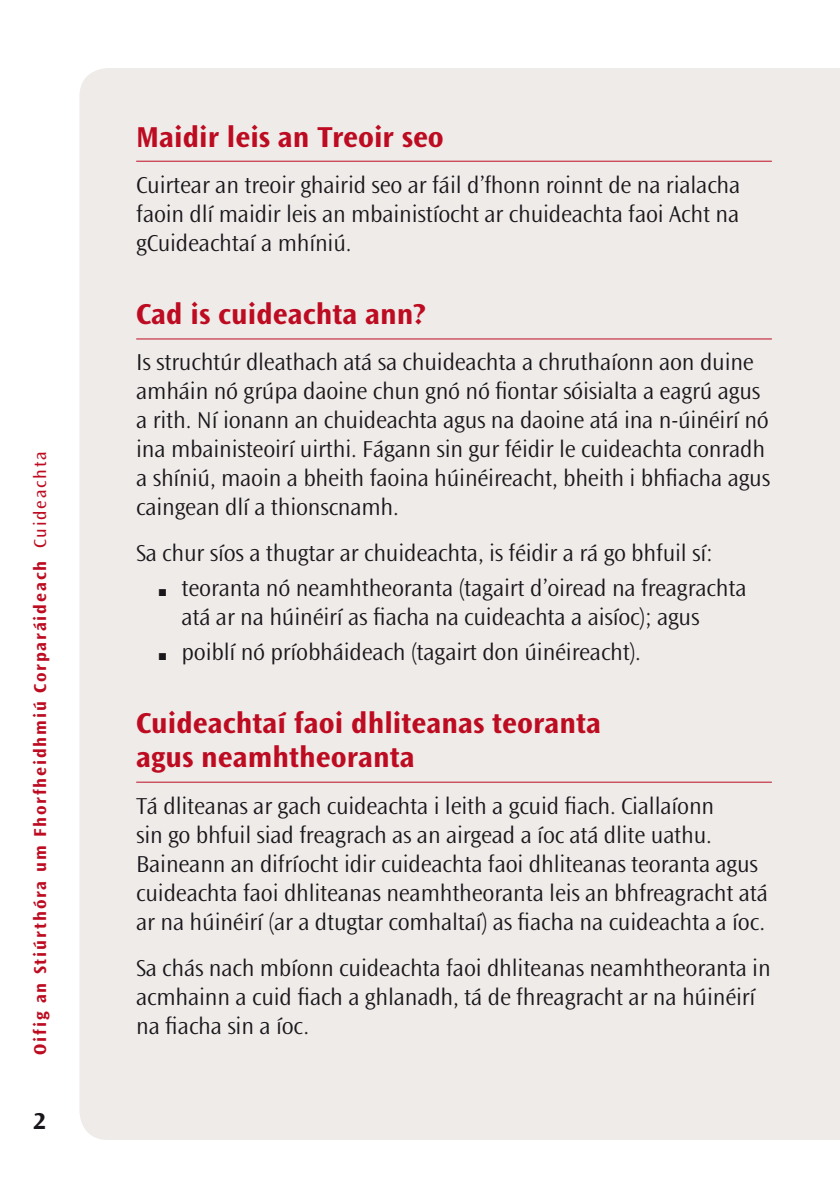
<style>
.page{position:relative;width:840px;height:1191px;background:#fff}
.page>*{position:absolute;margin:0;border:0;box-sizing:border-box;transform-origin:0 0}
.Head_0{font:700 30px/34px "Ocean Sans Std";color:#bd0c21}
.Bodytext__3{font:300 24px/29px "Ocean Sans Std";letter-spacing:-.01em;color:#1a171c}
.Bodytext__1{font:300 24px "Ocean Sans Std";letter-spacing:-.01em;color:#1a171c}
.Folio{font:700 24px "Ocean Sans Std";color:#1a171c}
.t1{font:700 18px "Ocean Sans Std";letter-spacing:.1em;color:#bd0c21}
.s1{font-weight:400}
</style>
<div class="page">
<svg style="left:839px;top:68px;width:1px;height:1072px"></svg>
<div style="left:79px;top:68px;width:760px;height:1072px;background:#eeebe9"></div>
<hr style="left:136px;top:161px;width:635px;height:1px;background:#bd0c21">
<hr style="left:136px;top:338px;width:635px;height:1px;background:#bd0c21">
<hr style="left:136px;top:781px;width:635px;height:1px;background:#bd0c21">
<p class="t1" style="left:30px;top:1054px;width:605px;rotate:-90deg">Oifig an Stiúrthóra um Fhorfheidhmiú Corparáideach <span class="s1">Cuideachta</span></p>
<p class="Folio" style="left:33px;top:1107px;width:14px">2</p>
<p class="Head_0" style="left:136px;top:120px;width:309px">Maidir leis an Treoir seo</p>
<p class="Bodytext__3" style="left:136px;top:170px;width:605px;text-align:justify">Cuirtear an treoir ghairid seo ar fáil d’fhonn roinnt de na rialacha faoin dlí maidir leis an mbainistíocht ar chuideachta faoi Acht na gCuideachtaí a mhíniú.</p>
<p class="Head_0" style="left:136px;top:298px;width:291px">Cad is cuideachta ann?</p>
<p class="Bodytext__3" style="left:136px;top:348px;width:635px">Is struchtúr dleathach atá sa chuideachta a chruthaíonn aon duine amháin nó grúpa daoine chun gnó nó fiontar sóisialta a eagrú agus a rith. Ní ionann an chuideachta agus na daoine atá ina n-úinéirí nó ina mbainisteoirí uirthi. Fágann sin gur féidir le cuideachta conradh a shíniú, maoin a bheith faoina húinéireacht, bheith i bhfiacha agus caingean dlí a thionscnamh.</p>
<p class="Bodytext__1" style="left:136px;top:540px;width:577px">Sa chur síos a thugtar ar chuideachta, is féidir a rá go bhfuil sí:</p>
<p class="Bodytext__3" style="left:181px;top:574px;width:566px;text-indent:-23px">■ teoranta nó neamhtheoranta (tagairt d’oiread na freagrachta atá ar na húinéirí as fiacha na cuideachta a aisíoc); agus</p>
<p class="Bodytext__3" style="left:159px;top:637px;width:483px">■ poiblí nó príobháideach (tagairt don úinéireacht).</p>
<p class="Head_0" style="left:136px;top:707px;width:466px">Cuideachtaí faoi dhliteanas teoranta agus neamhtheoranta</p>
<p class="Bodytext__3" style="left:136px;top:791px;width:633px">Tá dliteanas ar gach cuideachta i leith a gcuid fiach. Ciallaíonn<br>sin go bhfuil siad freagrach as an airgead a íoc atá dlite uathu.<br>Baineann an difríocht idir cuideachta faoi dhliteanas teoranta agus cuideachta faoi dhliteanas neamhtheoranta leis an bhfreagracht atá ar na húinéirí (ar a dtugtar comhaltaí) as fiacha na cuideachta a íoc.</p>
<p class="Bodytext__3" style="left:136px;top:953px;width:635px">Sa chás nach mbíonn cuideachta faoi dhliteanas neamhtheoranta in acmhainn a cuid fiach a ghlanadh, tá de fhreagracht ar na húinéirí na fiacha sin a íoc.</p>
</div>
